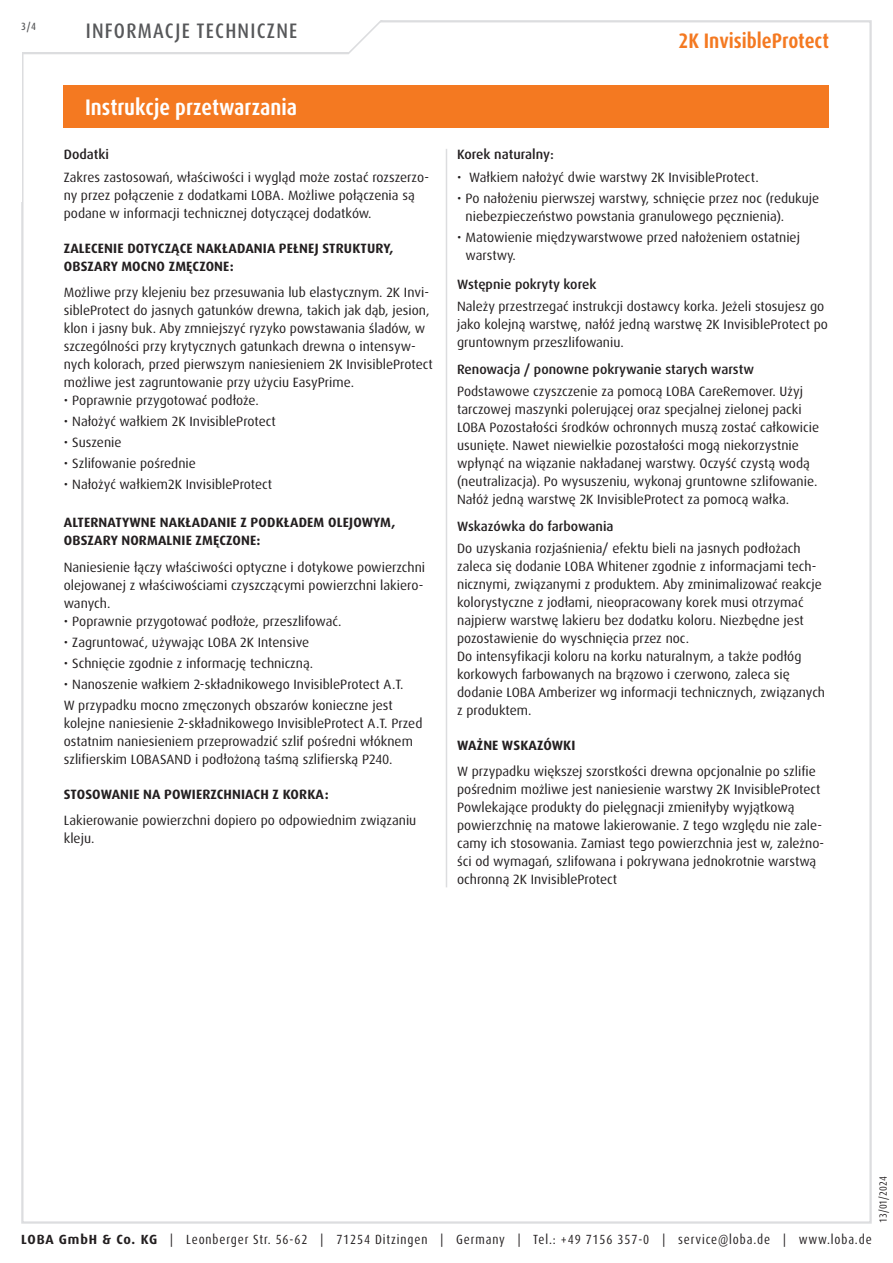
<style>
.page{position:relative;width:893px;height:1263px;background:#fff}
.page>*{position:absolute;margin:0;border:0;box-sizing:border-box;transform-origin:0 0}
.Abschnitt{font:700 condensed 22.5px "Dax Pro";color:#fff}
.t1{font:500 condensed 21px "Dax Pro";letter-spacing:.06em;color:#57585a}
.t2{font:700 condensed 21px "Dax Pro";color:#f47921}
.Text{font:13.5px/18px "Dax Pro";color:#231f20}
.t3{font:700 13.5px/18px "Dax Pro";letter-spacing:.01em;color:#231f20}
.t4{font:500 13.5px "Dax Pro";color:#231f20}
.t5{font:condensed 13.35px "Dax Pro";letter-spacing:.065em;color:#231f20}
.t6{font:condensed 10.5px "Dax Pro";color:#231f20}
.t7{font:500 condensed 10.5px "Dax Pro";color:#57585a}
.s1{font-weight:700;font-stretch:normal}
</style>
<div class="page">
<svg style="left:22px;top:20px;width:410px;height:35px"></svg>
<div style="left:64px;top:85px;width:765px;height:43px;background:#f47921"></div>
<hr style="left:446px;top:149px;width:1px;height:738px;background:#dcdddf">
<p class="t7" style="left:21px;top:19px;width:16px">3/4</p>
<h2 class="t1" style="left:86px;top:17px;width:213px">INFORMACJE TECHNICZNE</h2>
<p class="Abschnitt" style="left:85px;top:93px;width:214px">Instrukcje przetwarzania</p>
<p class="t4" style="left:64px;top:146px;width:47px">Dodatki</p>
<p class="Text" style="left:64px;top:168px;width:367px">Zakres zastosowań, właściwości i wygląd może zostać rozszerzo&shy;ny przez połączenie z dodatkami LOBA. Możliwe połączenia są podane w informacji technicznej dotyczącej dodatków.</p>
<p class="t3" style="left:64px;top:239px;width:331px">ZALECENIE DOTYCZĄCE NAKŁADANIA PEŁNEJ STRUKTURY,<br>OBSZARY MOCNO ZMĘCZONE:</p>
<p class="Text" style="left:64px;top:284px;width:371px">Możliwe przy klejeniu bez przesuwania lub elastycznym. 2K Invi&shy;sibleProtect do jasnych gatunków drewna, takich jak dąb, jesion, klon i jasny buk. Aby zmniejszyć ryzyko powstawania śladów, w szczególności przy krytycznych gatunkach drewna o intensyw&shy;nych kolorach, przed pierwszym naniesieniem 2K InvisibleProtect możliwe jest zagruntowanie przy użyciu EasyPrime.</p>
<p class="Text" style="left:64px;top:392px;width:197px">• Poprawnie przygotować podłoże.</p>
<p class="Text" style="left:64px;top:413px;width:214px">• Nałożyć wałkiem 2K InvisibleProtect</p>
<p class="Text" style="left:64px;top:434px;width:59px">• Suszenie</p>
<p class="Text" style="left:64px;top:454px;width:134px">• Szlifowanie pośrednie</p>
<p class="Text" style="left:64px;top:475px;width:210px">• Nałożyć wałkiem2K InvisibleProtect</p>
<p class="t3" style="left:64px;top:513px;width:333px">ALTERNATYWNE NAKŁADANIE Z PODKŁADEM OLEJOWYM,<br>OBSZARY NORMALNIE ZMĘCZONE:</p>
<p class="Text" style="left:64px;top:558px;width:363px">Naniesienie łączy właściwości optyczne i dotykowe powierzchni olejowanej z właściwościami czyszczącymi powierzchni lakiero&shy;wanych.</p>
<p class="Text" style="left:64px;top:612px;width:279px">• Poprawnie przygotować podłoże, przeszlifować.</p>
<p class="Text" style="left:64px;top:633px;width:247px">• Zagruntować, używając LOBA 2K Intensive</p>
<p class="Text" style="left:64px;top:654px;width:251px">• Schnięcie zgodnie z informację techniczną.</p>
<p class="Text" style="left:64px;top:675px;width:341px">• Nanoszenie wałkiem 2-składnikowego InvisibleProtect A.T.</p>
<p class="Text" style="left:64px;top:696px;width:360px">W przypadku mocno zmęczonych obszarów konieczne jest kolejne naniesienie 2-składnikowego InvisibleProtect A.T. Przed ostatnim naniesieniem przeprowadzić szlif pośredni włóknem szlifierskim LOBASAND i podłożoną taśmą szlifierską P240.</p>
<p class="t3" style="left:64px;top:785px;width:266px">STOSOWANIE NA POWIERZCHNIACH Z KORKA:</p>
<p class="Text" style="left:64px;top:811px;width:354px">Lakierowanie powierzchni dopiero po odpowiednim związaniu kleju.</p>
<h2 class="t2" style="left:678px;top:28px;width:152px">2K InvisibleProtect</h2>
<p class="t4" style="left:457px;top:146px;width:98px">Korek naturalny:</p>
<p class="Text" style="left:457px;top:168px;width:303px">• Wałkiem nałożyć dwie warstwy 2K InvisibleProtect.</p>
<p class="Text" style="left:466px;top:189px;width:355px;text-indent:-9px">• Po nałożeniu pierwszej warstwy, schnięcie przez noc (redukuje niebezpieczeństwo powstania granulowego pęcznienia).</p>
<p class="Text" style="left:466px;top:228px;width:336px;text-indent:-9px">• Matowienie międzywarstwowe przed nałożeniem ostatniej warstwy.</p>
<p class="t4" style="left:457px;top:276px;width:141px">Wstępnie pokryty korek</p>
<p class="Text" style="left:457px;top:298px;width:372px">Należy przestrzegać instrukcji dostawcy korka. Jeżeli stosujesz go jako kolejną warstwę, nałóź jedną warstwę 2K InvisibleProtect po gruntownym przeszlifowaniu.</p>
<p class="t4" style="left:457px;top:360px;width:298px">Renowacja / ponowne pokrywanie starych warstw</p>
<p class="Text" style="left:457px;top:382px;width:364px">Podstawowe czyszczenie za pomocą LOBA CareRemover. Użyj tarczowej maszynki polerującej oraz specjalnej zielonej packi LOBA Pozostałości środków ochronnych muszą zostać całkowicie usunięte. Nawet niewielkie pozostałości mogą niekorzystnie wpłynąć na wiązanie nakładanej warstwy. Oczyść czystą wodą (neutralizacja). Po wysuszeniu, wykonaj gruntowne szlifowanie.<br>Nałóż jedną warstwę 2K InvisibleProtect za pomocą wałka.</p>
<p class="t4" style="left:457px;top:517px;width:158px">Wskazówka do farbowania</p>
<p class="Text" style="left:457px;top:539px;width:366px">Do uzyskania rozjaśnienia/ efektu bieli na jasnych podłożach zaleca się dodanie LOBA Whitener zgodnie z informacjami tech&shy;nicznymi, związanymi z produktem. Aby zminimalizować reakcje kolorystyczne z jodłami, nieopracowany korek musi otrzymać najpierw warstwę lakieru bez dodatku koloru. Niezbędne jest pozostawienie do wyschnięcia przez noc.</p>
<p class="Text" style="left:457px;top:647px;width:370px">Do intensyfikacji koloru na korku naturalnym, a także podłóg korkowych farbowanych na brązowo i czerwono, zaleca się dodanie LOBA Amberizer wg informacji technicznych, związanych z produktem.</p>
<p class="t3" style="left:457px;top:736px;width:120px">WAŻNE WSKAZÓWKI</p>
<p class="Text" style="left:457px;top:763px;width:369px">W przypadku większej szorstkości drewna opcjonalnie po szlifie pośrednim możliwe jest naniesienie warstwy 2K InvisibleProtect Powlekające produkty do pielęgnacji zmieniłyby wyjątkową powierzchnię na matowe lakierowanie. Z tego względu nie zale&shy;camy ich stosowania. Zamiast tego powierzchnia jest w, zależno&shy;ści od wymagań, szlifowana i pokrywana jednokrotnie warstwą ochronną 2K InvisibleProtect</p>
<p class="t6" style="left:876px;top:1222px;width:48px;rotate:-90deg">13/01/2024</p>
<p class="t5" style="left:21px;top:1230px;width:852px"><span class="s1">LOBA GmbH &amp; Co. KG</span> | Leonberger Str. 56-62 | 71254 Ditzingen | Germany | Tel.: +49 7156 357-0 | service@loba.de | www.loba.de</p>
</div>
